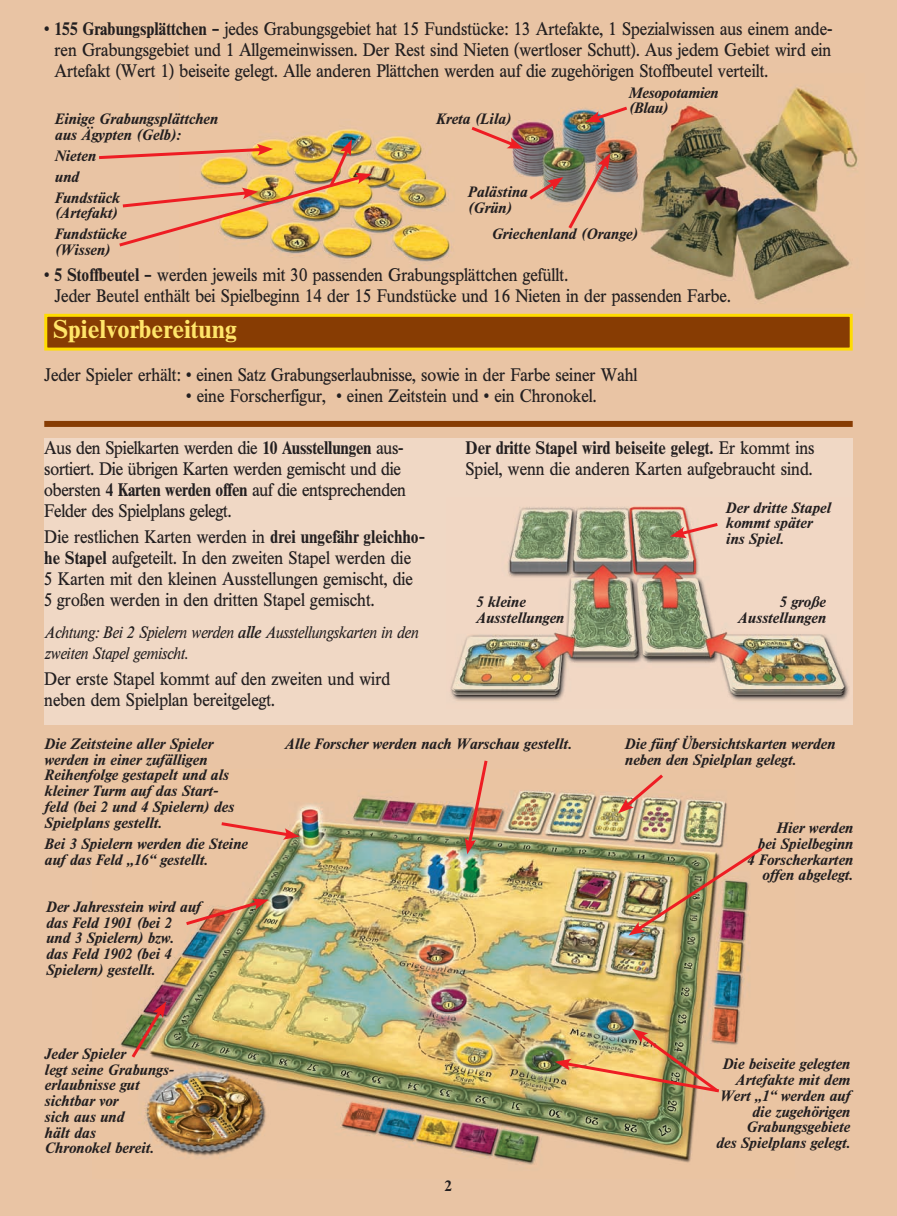
<style>
.page{position:relative;width:897px;height:1216px;background:#fff}
.page>*{position:absolute;margin:0;border:0;box-sizing:border-box;transform-origin:0 0}
.t1{font:700 25.5px "Times BQ";color:#ffe569}
.t2{font:18px/21px "Times BQ";color:#231f20;scale:.9 1}
.t3{font:italic 16.5px/21px "Times BQ";color:#231f20;scale:.9 1}
.t4{font:italic 700 15px/15.8px "Times BQ";color:#231f20}
.t5{font:700 15px "Times BQ";color:#231f20}
.s1{font-weight:700}
.s2{font-weight:600}
</style>
<div class="page">
<div style="left:0;top:0;width:896px;height:1215px;background:#e9c4a4"></div>
<div style="left:44px;top:438px;width:808px;height:286px;background:#f0d8c5"></div>
<img style="left:273px;top:87px;width:585px;height:214px">
<div style="left:44px;top:314px;width:808px;height:36px;background:#873c03;border:3px solid #ffdc01"></div>
<img style="left:120px;top:790px;width:626px;height:375px">
<svg style="left:464px;top:760px;width:25px;height:94px"></svg>
<svg style="left:618px;top:774px;width:48px;height:39px"></svg>
<svg style="left:218px;top:820px;width:81px;height:19px"></svg>
<img style="left:183px;top:898px;width:86px;height:29px">
<img style="left:554px;top:1028px;width:168px;height:66px">
<img style="left:99px;top:139px;width:273px;height:110px">
<img style="left:628px;top:844px;width:134px;height:91px">
<img style="left:129px;top:1001px;width:37px;height:59px">
<img style="left:450px;top:506px;width:399px;height:195px">
<svg style="left:670px;top:520px;width:51px;height:18px"></svg>
<div style="left:44px;top:421px;width:808px;height:6px;background:#873c03"></div>
<img style="left:468px;top:104px;width:162px;height:128px">
<p class="t2" style="left:54px;top:18px;width:865px;text-align:justify;text-indent:-10px"><span class="s1">• 155 Grabungsplättchen –</span> jedes Grabungsgebiet hat 15 Fundstücke: 13 Artefakte, 1 Spezialwissen aus einem ande&shy;ren Grabungsgebiet und 1 Allgemeinwissen. Der Rest sind Nieten (wertloser Schutt). Aus jedem Gebiet wird ein Artefakt (Wert 1) beiseite gelegt. Alle anderen Plättchen werden auf die zugehörigen Stoffbeutel verteilt.</p>
<p class="t4" style="left:55px;top:111px;width:164px">Einige Grabungsplättchen aus Ägypten (Gelb):</p>
<p class="t4" style="left:55px;top:145px;width:66px;line-height:21px">Nieten und<br>Fundstück</p>
<p class="t4" style="left:55px;top:203px;width:73px;line-height:21px">(Artefakt)<br>Fundstücke</p>
<p class="t4" style="left:55px;top:242px;width:57px">(Wissen)</p>
<p class="t4" style="left:435px;top:111px;width:77px">Kreta (Lila)</p>
<p class="t4" style="left:628px;top:85px;width:91px">Mesopotamien (Blau)</p>
<p class="t4" style="left:467px;top:184px;width:61px">Palästina (Grün)</p>
<p class="t4" style="left:491px;top:226px;width:148px">Griechenland (Orange)</p>
<p class="t2" style="left:54px;top:265px;width:752px;text-indent:-10px"><span class="s1">• 5 Stoffbeutel –</span> werden jeweils mit 30 passenden Grabungsplättchen gefüllt.<br>Jeder Beutel enthält bei Spielbeginn 14 der 15 Fundstücke und 16 Nieten in der passenden Farbe.</p>
<h1 class="t1" style="left:53px;top:314px;width:185px">Spielvorbereitung</h1>
<p class="t2" style="left:44px;top:364px;width:660px">Jeder Spieler erhält: • einen Satz Grabungserlaubnisse, sowie in der Farbe seiner Wahl</p>
<p class="t2" style="left:186px;top:385px;width:457px">• eine Forscherfigur, • einen Zeitstein und • ein Chronokel.</p>
<p class="t2" style="left:44px;top:437px;width:403px">Aus den Spielkarten werden die <span class="s1">10 Ausstellungen</span> aus&shy;sortiert. Die übrigen Karten werden gemischt und die obersten <span class="s1">4 Karten werden offen</span> auf die entsprechenden Felder des Spielplans gelegt.</p>
<p class="t2" style="left:44px;top:526px;width:424px">Die restlichen Karten werden in <span class="s1">drei ungefähr gleichho&shy;he Stapel</span> aufgeteilt. In den zweiten Stapel werden die<br>5 Karten mit den kleinen Ausstellungen gemischt, die 5 großen werden in den dritten Stapel gemischt.</p>
<p class="t3" style="left:44px;top:622px;width:416px">Achtung: Bei 2 Spielern werden <span class="s2">alle</span> Ausstellungskarten in den zweiten Stapel gemischt.</p>
<p class="t2" style="left:44px;top:668px;width:386px">Der erste Stapel kommt auf den zweiten und wird neben dem Spielplan bereitgelegt.</p>
<p class="t2" style="left:465px;top:437px;width:389px"><span class="s1">Der dritte Stapel wird beiseite gelegt.</span> Er kommt ins<br>Spiel, wenn die anderen Karten aufgebraucht sind.</p>
<p class="t4" style="left:725px;top:499px;width:106px">Der dritte Stapel kommt später ins Spiel.</p>
<p class="t4" style="left:475px;top:594px;width:89px">5 kleine<br>Ausstellungen</p>
<p class="t4" style="left:737px;top:594px;width:89px;text-align:right">5 große<br>Ausstellungen</p>
<p class="t4" style="left:44px;top:736px;width:191px">Die Zeitsteine aller Spieler werden in einer zufälligen<br>Reihenfolge gestapelt und als kleiner Turm auf das Start&shy;feld (bei 2 und 4 Spielern) des<br>Spielplans gestellt.</p>
<p class="t4" style="left:44px;top:835px;width:204px">Bei 3 Spielern werden die Steine auf das Feld „16“ gestellt.</p>
<p class="t4" style="left:46px;top:898px;width:156px">Der Jahresstein wird auf das Feld 1901 (bei 2<br>und 3 Spielern) bzw.<br>das Feld 1902 (bei 4<br>Spielern) gestellt.</p>
<p class="t4" style="left:44px;top:1045px;width:130px">Jeder Spieler<br>legt seine Grabungs&shy;erlaubnisse gut sichtbar vor<br>sich aus und<br>hält das<br>Chronokel bereit.</p>
<p class="t4" style="left:284px;top:736px;width:288px">Alle Forscher werden nach Warschau gestellt.</p>
<p class="t5" style="left:445px;top:1176px;width:9px">2</p>
<p class="t4" style="left:624px;top:736px;width:212px">Die fünf Übersichtskarten werden neben den Spielplan gelegt.</p>
<p class="t4" style="left:746px;top:820px;width:107px;text-align:right">Hier werden<br>bei Spielbeginn<br>4 Forscherkarten offen abgelegt.</p>
<p class="t4" style="left:715px;top:1056px;width:135px;text-align:right">Die beiseite gelegten<br>Artefakte mit dem<br>Wert „1“ werden auf die zugehörigen<br>Grabungsgebiete<br>des Spielplans gelegt.</p>
</div>
